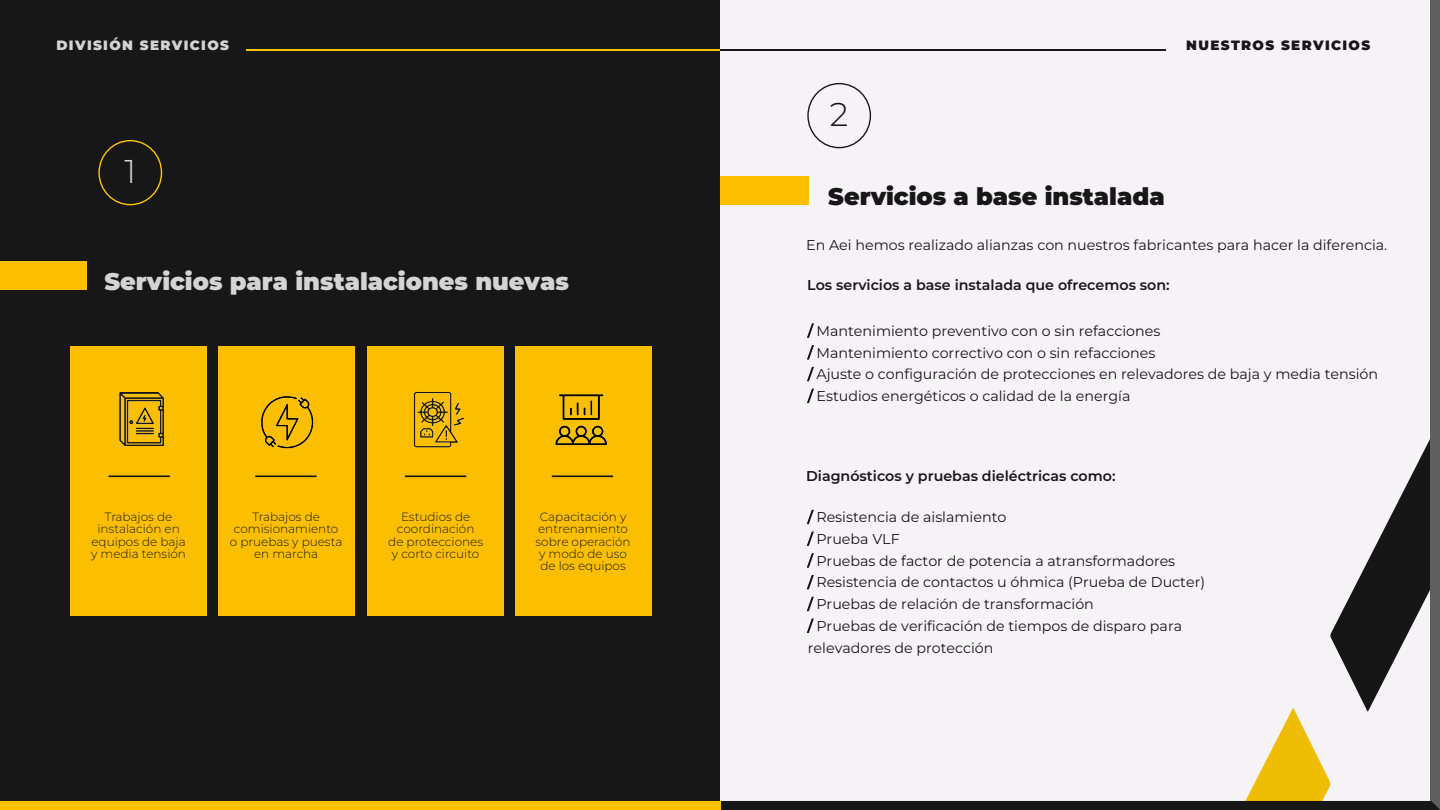
<style>
.page{position:relative;width:1440px;height:810px;background:#fff}
.page>*{position:absolute;margin:0;border:0;box-sizing:border-box;transform-origin:0 0}
.t1{font:300 32.92px "Montserrat";color:#d3d3d3}
.t2{font:300 32.92px "Montserrat";color:#171717}
.t3{font:900 24px "Montserrat";color:#d4d4d5}
.t4{font:900 24px "Montserrat";color:#171717}
.t5{font:14.25px/21.8px "Montserrat";color:#171717}
.t6{font:600 14.25px "Montserrat";color:#171717}
.t7{font:900 13.5px "Montserrat";letter-spacing:.1em;color:#171717}
.t8{font:900 13.5px "Montserrat";letter-spacing:.1em;color:#d4d4d4}
.t9{font:300 12px/12.1px "Montserrat";color:#1d1d1b;text-align:center}
</style>
<div class="page">
<div style="left:720px;top:0;width:720px;height:808px;background:#f6f3f7"></div>
<div style="left:1431px;top:0;width:9px;height:810px;background:#5f5f5f"></div>
<div style="left:0;top:0;width:720px;height:810px;background:#171717"></div>
<div style="left:0;top:261px;width:87px;height:29px;background:#fcbf00"></div>
<div style="left:98px;top:140px;width:64px;height:65px;border:1px solid #fdc608;border-radius:50%"></div>
<div style="left:0;top:801px;width:720px;height:9px;background:#fdc100"></div>
<div style="left:70px;top:346px;width:137px;height:270px;background:#fcbf00"></div>
<div style="left:218px;top:346px;width:137px;height:270px;background:#fcbf00"></div>
<div style="left:367px;top:346px;width:136px;height:270px;background:#fcbf00"></div>
<div style="left:515px;top:346px;width:136px;height:270px;background:#fcbf00"></div>
<div style="left:109px;top:476px;width:61px;height:1px;border:1px solid #171616"></div>
<div style="left:405px;top:476px;width:61px;height:1px;border:1px solid #171616"></div>
<div style="left:256px;top:476px;width:60px;height:1px;border:1px solid #171616"></div>
<div style="left:552px;top:476px;width:61px;height:1px;border:1px solid #171616"></div>
<img style="left:119px;top:393px;width:46px;height:52px">
<img style="left:260px;top:396px;width:54px;height:53px">
<img style="left:413px;top:391px;width:52px;height:57px">
<img style="left:555px;top:394px;width:53px;height:52px">
<div style="left:720px;top:177px;width:88px;height:28px;background:#fcbf00"></div>
<div style="left:807px;top:83px;width:64px;height:65px;border:1px solid #171717;border-radius:50%"></div>
<svg style="left:807px;top:326px;width:6px;height:12px"></svg>
<svg style="left:807px;top:345px;width:7px;height:15px"></svg>
<svg style="left:807px;top:367px;width:7px;height:15px"></svg>
<svg style="left:807px;top:389px;width:7px;height:14px"></svg>
<svg style="left:720px;top:429px;width:720px;height:381px"></svg>
<hr style="left:246px;top:49px;width:474px;height:1px;background:#fcc500">
<hr style="left:720px;top:49px;width:446px;height:1px;background:#171717">
<div style="left:799px;top:481px;width:69px;height:35px;background:#f6f3f7"></div>
<p class="t8" style="left:56px;top:37px;width:174px">DIVISIÓN SERVICIOS</p>
<h1 class="t1" style="left:125px;top:150px;width:13px">1</h1>
<h2 class="t3" style="left:105px;top:265px;width:466px">Servicios para instalaciones nuevas</h2>
<p class="t9" style="left:91px;top:511px;width:96px">Trabajos de instalación en equipos de baja y media tensión</p>
<p class="t9" style="left:230px;top:511px;width:114px">Trabajos de comisionamiento o pruebas y puesta en marcha</p>
<p class="t9" style="left:388px;top:511px;width:96px">Estudios de coordinación de protecciones y corto circuito</p>
<p class="t9" style="left:536px;top:511px;width:97px">Capacitación y entrenamiento sobre operación y modo de uso de los equipos</p>
<h1 class="t2" style="left:830px;top:93px;width:20px">2</h1>
<p class="t7" style="left:1186px;top:37px;width:186px">NUESTROS SERVICIOS</p>
<h2 class="t4" style="left:828px;top:180px;width:338px">Servicios a base instalada</h2>
<p class="t5" style="left:806px;top:234px;width:583px">En Aei hemos realizado alianzas con nuestros fabricantes para hacer la diferencia.</p>
<p class="t6" style="left:807px;top:275px;width:364px">Los servicios a base instalada que ofrecemos son:</p>
<p class="t5" style="left:808px;top:320px;width:572px">/ Mantenimiento preventivo con o sin refacciones<br>/ Mantenimiento correctivo con o sin refacciones<br>/ Ajuste o configuración de protecciones en relevadores de baja y media tensión / Estudios energéticos o calidad de la energía</p>
<p class="t6" style="left:806px;top:466px;width:311px">Diagnósticos y pruebas dieléctricas como:</p>
<p class="t5" style="left:808px;top:506px;width:399px">/ Resistencia de aislamiento<br>/ Prueba VLF<br>/ Pruebas de factor de potencia a atransformadores<br>/ Resistencia de contactos u óhmica (Prueba de Ducter) / Pruebas de relación de transformación<br>/ Pruebas de verificación de tiempos de disparo para relevadores de protección</p>
</div>
